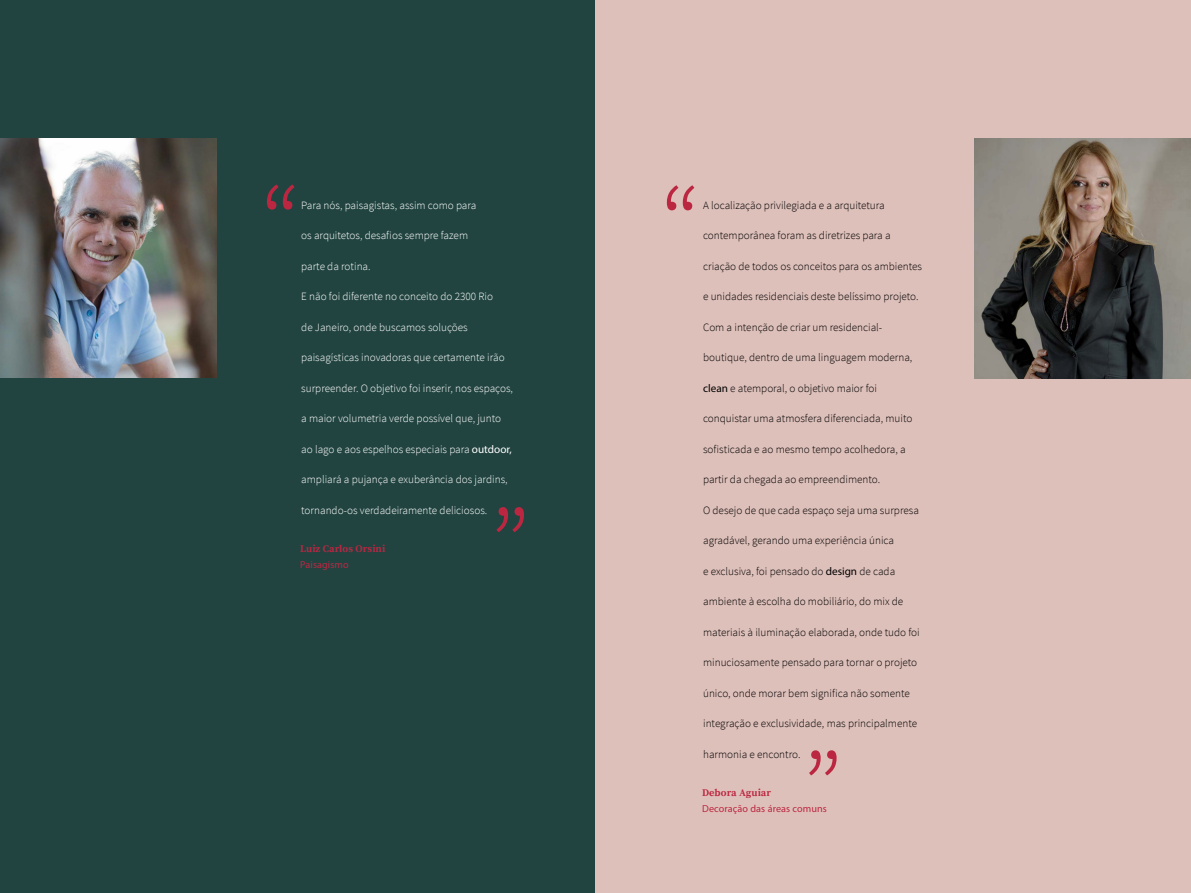
<style>
.page{position:relative;width:1191px;height:893px;background:#fff}
.page>*{position:absolute;margin:0;border:0;box-sizing:border-box;transform-origin:0 0}
.t1{font:300 112.8px "Source Sans Pro";color:#bb2741}
.t2{font:300 11.18px "Source Sans Pro";color:#000}
.t3{font:300 11.18px "Source Sans Pro";color:#fff}
.t4{font:10.2px "Myriad Pro";letter-spacing:.01em;color:#bb2741}
.t5{font:700 10.2px "Source Serif Pro";letter-spacing:.01em;color:#bb2741}
.s1{font-family:"Myriad Pro";font-weight:400}
</style>
<div class="page">
<div style="left:0;top:0;width:595px;height:893px;background:#214441"></div>
<div style="left:595px;top:0;width:596px;height:893px;background:#dec0ba"></div>
<img style="left:0;top:138px;width:216px;height:240px">
<img style="left:974px;top:139px;width:217px;height:239px">
<h1 class="t1" style="left:260px;top:158px;width:42px">“</h1>
<p class="t3" style="left:301px;top:198px;width:177px">Para nós, paisagistas, assim como para</p>
<p class="t3" style="left:301px;top:229px;width:168px">os arquitetos, desafios sempre fazem</p>
<p class="t3" style="left:301px;top:259px;width:71px">parte da rotina.</p>
<p class="t3" style="left:301px;top:290px;width:193px">E não foi diferente no conceito do 2300 Rio</p>
<p class="t3" style="left:301px;top:320px;width:168px">de Janeiro, onde buscamos soluções</p>
<p class="t3" style="left:301px;top:351px;width:205px">paisagísticas inovadoras que certamente irão</p>
<p class="t3" style="left:301px;top:381px;width:213px">surpreender. O objetivo foi inserir, nos espaços,</p>
<p class="t3" style="left:301px;top:412px;width:201px">a maior volumetria verde possível que, junto</p>
<p class="t3" style="left:301px;top:442px;width:212px">ao lago e aos espelhos especiais para <span class="s1">outdoor,</span></p>
<p class="t3" style="left:301px;top:473px;width:208px">ampliará a pujança e exuberância dos jardins,</p>
<p class="t3" style="left:301px;top:503px;width:188px">tornando-os verdadeiramente deliciosos.</p>
<p class="t5" style="left:300px;top:543px;width:86px">Luiz Carlos Orsini</p>
<p class="t4" style="left:300px;top:559px;width:50px">Paisagismo</p>
<h1 class="t1" style="left:530px;top:559px;width:42px;rotate:-180deg">“</h1>
<h1 class="t1" style="left:660px;top:159px;width:42px">“</h1>
<p class="t2" style="left:703px;top:198px;width:183px">A localização privilegiada e a arquitetura</p>
<p class="t2" style="left:703px;top:229px;width:189px">contemporânea foram as diretrizes para a</p>
<p class="t2" style="left:703px;top:259px;width:220px">criação de todos os conceitos para os ambientes</p>
<p class="t2" style="left:703px;top:290px;width:217px">e unidades residenciais deste belíssimo projeto.</p>
<p class="t2" style="left:703px;top:320px;width:181px">Com a intenção de criar um residencial-</p>
<p class="t2" style="left:703px;top:351px;width:211px">boutique, dentro de uma linguagem moderna,</p>
<p class="t2" style="left:703px;top:381px;width:175px"><span class="s1">clean</span> e atemporal, o objetivo maior foi</p>
<p class="t2" style="left:703px;top:412px;width:211px">conquistar uma atmosfera diferenciada, muito</p>
<p class="t2" style="left:703px;top:442px;width:204px">sofisticada e ao mesmo tempo acolhedora, a</p>
<p class="t2" style="left:703px;top:473px;width:178px">partir da chegada ao empreendimento.</p>
<p class="t2" style="left:703px;top:503px;width:217px">O desejo de que cada espaço seja uma surpresa</p>
<p class="t2" style="left:703px;top:534px;width:192px">agradável, gerando uma experiência única</p>
<p class="t2" style="left:703px;top:564px;width:194px">e exclusiva, foi pensado do <span class="s1">design</span> de cada</p>
<p class="t2" style="left:703px;top:595px;width:202px">ambiente à escolha do mobiliário, do mix de</p>
<p class="t2" style="left:703px;top:625px;width:218px">materiais à iluminação elaborada, onde tudo foi</p>
<p class="t2" style="left:703px;top:656px;width:216px">minuciosamente pensado para tornar o projeto</p>
<p class="t2" style="left:703px;top:686px;width:208px">único, onde morar bem significa não somente</p>
<p class="t2" style="left:703px;top:717px;width:215px">integração e exclusividade, mas principalmente</p>
<p class="t2" style="left:703px;top:747px;width:99px">harmonia e encontro.</p>
<p class="t5" style="left:702px;top:787px;width:70px">Debora Aguiar</p>
<p class="t4" style="left:702px;top:803px;width:126px">Decoração das áreas comuns</p>
<h1 class="t1" style="left:843px;top:802px;width:42px;rotate:-180deg">“</h1>
</div>
